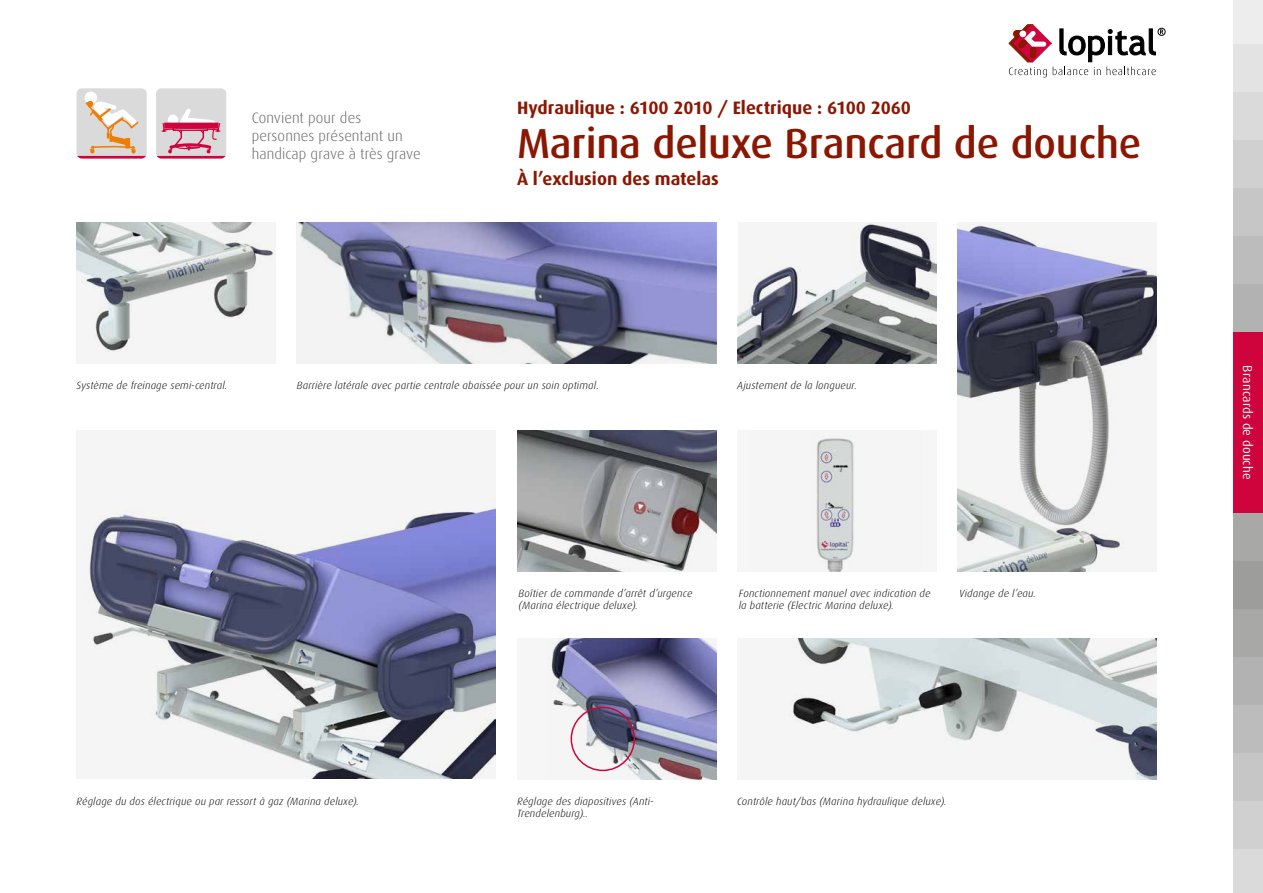
<style>
.page{position:relative;width:1263px;height:893px;background:#fff}
.page>*{position:absolute;margin:0;border:0;box-sizing:border-box;transform-origin:0 0}
.t1{font:500 42px "Dax";letter-spacing:-.005em;color:#8a1702}
.t2{font:700 18px "Dax";color:#8a1702}
.t3{font:300 15px/18px "Dax";letter-spacing:.005em;color:#646363}
.t4{font:12.9px "Dax";letter-spacing:.015em;color:#fff}
.t5{font:italic 300 10.5px/12px "Dax";letter-spacing:.02em;color:#000}
</style>
<div class="page">
<svg style="left:1009px;top:25px;width:157px;height:52px"></svg>
<div style="left:1233px;top:332px;width:30px;height:181px;background:#d0043c"></div>
<div style="left:1233px;top:0;width:30px;height:44px;background:#ededed"></div>
<div style="left:1233px;top:44px;width:30px;height:48px;background:#e3e3e3"></div>
<div style="left:1233px;top:92px;width:30px;height:48px;background:#dadada"></div>
<div style="left:1233px;top:140px;width:30px;height:48px;background:#d0d0d0"></div>
<div style="left:1233px;top:188px;width:30px;height:48px;background:#c6c6c6"></div>
<div style="left:1233px;top:236px;width:30px;height:48px;background:#bcbcbc"></div>
<div style="left:1233px;top:284px;width:30px;height:48px;background:#b3b2b2"></div>
<div style="left:1233px;top:513px;width:30px;height:48px;background:#a8a8a7"></div>
<div style="left:1233px;top:561px;width:30px;height:48px;background:#9d9d9c"></div>
<div style="left:1233px;top:609px;width:30px;height:48px;background:#a8a8a7"></div>
<div style="left:1233px;top:657px;width:30px;height:48px;background:#b3b2b2"></div>
<div style="left:1233px;top:705px;width:30px;height:48px;background:#bcbcbc"></div>
<div style="left:1233px;top:753px;width:30px;height:48px;background:#c6c6c6"></div>
<div style="left:1233px;top:801px;width:30px;height:48px;background:#d0d0d0"></div>
<div style="left:1233px;top:849px;width:30px;height:44px;background:#dadada"></div>
<div style="left:77px;top:88px;width:70px;height:71px;background:#dadada;border-radius:5px"></div>
<div style="left:84px;top:91px;width:13px;height:13px;background:#fff;border-radius:50%"></div>
<svg style="left:77px;top:99px;width:69px;height:60px"></svg>
<div style="left:156px;top:88px;width:70px;height:71px;background:#dadada;border-radius:5px"></div>
<svg style="left:157px;top:109px;width:68px;height:50px"></svg>
<img style="left:958px;top:222px;width:199px;height:349px">
<img style="left:77px;top:222px;width:199px;height:131px">
<img style="left:738px;top:222px;width:198px;height:141px">
<img style="left:788px;top:638px;width:369px;height:142px">
<div style="left:517px;top:638px;width:199px;height:142px;background:#f6f6f6"></div>
<img style="left:551px;top:638px;width:165px;height:142px">
<img style="left:517px;top:430px;width:199px;height:141px">
<img style="left:297px;top:222px;width:419px;height:141px">
<img style="left:86px;top:498px;width:410px;height:281px">
<div style="left:737px;top:430px;width:199px;height:141px;background:#f6f6f6"></div>
<img style="left:816px;top:438px;width:39px;height:133px">
<div style="left:571px;top:707px;width:64px;height:64px;border:2px solid #d0043c;border-radius:50%"></div>
<h3 class="t3" style="left:252px;top:109px;width:171px">Convient pour des personnes présentant un handicap grave à très grave</h3>
<h2 class="t2" style="left:517px;top:97px;width:395px">Hydraulique : 6100 2010 / Electrique : 6100 2060</h2>
<h1 class="t1" style="left:517px;top:120px;width:626px">Marina deluxe Brancard de douche</h1>
<h2 class="t2" style="left:517px;top:169px;width:203px">À l’exclusion des matelas</h2>
<p class="t5" style="left:77px;top:379px;width:152px">Système de freinage semi-central.</p>
<p class="t5" style="left:297px;top:379px;width:304px">Barrière latérale avec partie centrale abaissée pour un soin optimal.</p>
<p class="t5" style="left:737px;top:379px;width:121px">Ajustement de la longueur.</p>
<p class="t5" style="left:519px;top:587px;width:175px">Boîtier de commande d’arrêt d’urgence</p>
<p class="t5" style="left:959px;top:587px;width:79px">Vidange de l’eau.</p>
<p class="t5" style="left:519px;top:599px;width:121px">(Marina électrique deluxe).</p>
<p class="t5" style="left:739px;top:587px;width:193px">Fonctionnement manuel avec indication de la batterie (Electric Marina deluxe).</p>
<p class="t5" style="left:77px;top:795px;width:284px">Réglage du dos électrique ou par ressort à gaz (Marina deluxe).</p>
<p class="t5" style="left:737px;top:795px;width:211px">Contrôle haut/bas (Marina hydraulique deluxe).</p>
<p class="t5" style="left:517px;top:795px;width:138px">Réglage des diapositives (Anti-<br>Trendelenburg)..</p>
<p class="t4" style="left:1255px;top:365px;width:116px;rotate:90deg">Brancards de douche</p>
</div>
